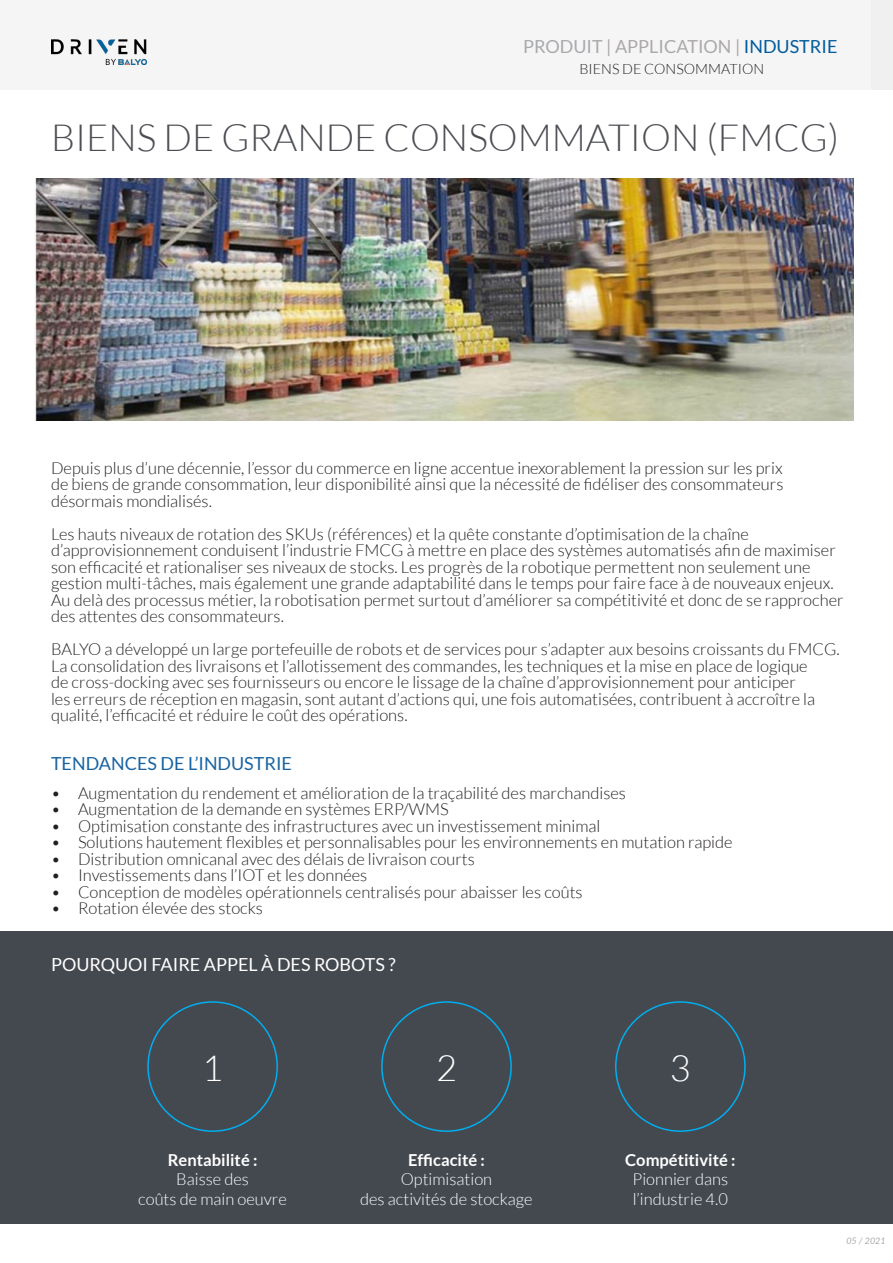
<style>
.page{position:relative;width:893px;height:1263px;background:#fff}
.page>*{position:absolute;margin:0;border:0;box-sizing:border-box;transform-origin:0 0}
.TXT_-_gros_titre{font:300 37.5px "Lato";color:#4c4e54}
.TXT_-_gros_titre-2{font:300 36px "Lato";color:#fff}
.t1{font:18px "Lato";color:#aca8a9}
.TXT_-_titre_bleu{font:18px "Lato";color:#fff}
.TXT_-_titre_bleu-2{font:18px "Lato";color:#1864a2}
.TXT-courant_light{font:300 16.5px/16.5px "Lato";color:#231f20}
.TXT-courant_light-2{font:300 16.5px "Lato";color:#fff}
.TXT-courant_light-3{font:700 16.5px "Lato";color:#fff}
.t2{font:300 14.25px "Lato";color:#231f20}
.t3{font:italic 9px "Lato";color:#aca8a9}
.s1{color:#a8a9ad}
.s2{color:#005b9c}
</style>
<div class="page">
<div style="left:0;top:0;width:893px;height:90px;background:#f5f5f5"></div>
<img style="left:51px;top:39px;width:96px;height:25px">
<img style="left:34px;top:179px;width:820px;height:242px">
<div style="left:0;top:931px;width:892px;height:293px;background:#444950"></div>
<p class="t1" style="left:523px;top:36px;width:316px"><span class="s1">PRODUIT</span> | APPLICATION | <span class="s2">INDUSTRIE</span></p>
<p class="t2" style="left:579px;top:61px;width:186px">BIENS DE CONSOMMATION</p>
<p class="TXT_-_gros_titre" style="left:51px;top:117px;width:790px">BIENS DE GRANDE CONSOMMATION (FMCG)</p>
<p class="TXT-courant_light" style="left:51px;top:459px;width:733px">Depuis plus d’une décennie, l’essor du commerce en ligne accentue inexorablement la pression sur les prix</p>
<p class="TXT-courant_light" style="left:51px;top:476px;width:734px">de biens de grande consommation, leur disponibilité ainsi que la nécessité de fidéliser des consommateurs</p>
<p class="TXT-courant_light" style="left:51px;top:492px;width:162px">désormais mondialisés.</p>
<p class="TXT-courant_light" style="left:51px;top:525px;width:794px">Les hauts niveaux de rotation des SKUs (références) et la quête constante d’optimisation de la chaîne d’approvisionnement conduisent l’industrie FMCG à mettre en place des systèmes automatisés afin de maximiser son efficacité et rationaliser ses niveaux de stocks. Les progrès de la robotique permettent non seulement une gestion multi-tâches, mais également une grande adaptabilité dans le temps pour faire face à de nouveaux enjeux.<br>Au delà des processus métier, la robotisation permet surtout d’améliorer sa compétitivité et donc de se rapprocher des attentes des consommateurs.</p>
<p class="TXT-courant_light" style="left:51px;top:641px;width:790px">BALYO a développé un large portefeuille de robots et de services pour s’adapter aux besoins croissants du FMCG.<br>La consolidation des livraisons et l’allotissement des commandes, les techniques et la mise en place de logique<br>de cross-docking avec ses fournisseurs ou encore le lissage de la chaîne d’approvisionnement pour anticiper<br>les erreurs de réception en magasin, sont autant d’actions qui, une fois automatisées, contribuent à accroître la qualité, l’efficacité et réduire le coût des opérations.</p>
<p class="TXT_-_titre_bleu-2" style="left:51px;top:753px;width:243px">TENDANCES DE L’INDUSTRIE</p>
<p class="TXT-courant_light" style="left:51px;top:784px;width:576px">• Augmentation du rendement et amélioration de la traçabilité des marchandises</p>
<p class="TXT-courant_light" style="left:51px;top:801px;width:399px">• Augmentation de la demande en systèmes ERP/WMS</p>
<p class="TXT-courant_light" style="left:51px;top:817px;width:551px">• Optimisation constante des infrastructures avec un investissement minimal</p>
<p class="TXT-courant_light" style="left:51px;top:834px;width:683px">• Solutions hautement flexibles et personnalisables pour les environnements en mutation rapide</p>
<p class="TXT-courant_light" style="left:51px;top:850px;width:425px">• Distribution omnicanal avec des délais de livraison courts</p>
<p class="TXT-courant_light" style="left:51px;top:867px;width:318px">• Investissements dans l’IOT et les données</p>
<p class="TXT-courant_light" style="left:51px;top:883px;width:533px">• Conception de modèles opérationnels centralisés pour abaisser les coûts</p>
<p class="TXT-courant_light" style="left:51px;top:900px;width:213px">• Rotation élevée des stocks</p>
<p class="TXT_-_titre_bleu" style="left:51px;top:954px;width:346px">POURQUOI FAIRE APPEL À DES ROBOTS ?</p>
<p class="TXT_-_gros_titre-2" style="left:202px;top:1049px;width:22px">1</p>
<p class="TXT_-_gros_titre-2" style="left:436px;top:1049px;width:22px">2</p>
<p class="TXT_-_gros_titre-2" style="left:670px;top:1049px;width:22px">3</p>
<p class="TXT-courant_light-3" style="left:168px;top:1150px;width:91px">Rentabilité :</p>
<p class="TXT-courant_light-2" style="left:176px;top:1170px;width:74px">Baisse des</p>
<p class="TXT-courant_light-2" style="left:138px;top:1190px;width:150px">coûts de main oeuvre</p>
<p class="TXT-courant_light-3" style="left:408px;top:1150px;width:78px">Efficacité :</p>
<p class="TXT-courant_light-2" style="left:401px;top:1170px;width:93px">Optimisation</p>
<p class="TXT-courant_light-2" style="left:360px;top:1190px;width:174px">des activités de stockage</p>
<p class="TXT-courant_light-3" style="left:625px;top:1150px;width:112px">Compétitivité :</p>
<p class="TXT-courant_light-2" style="left:632px;top:1170px;width:97px">Pionnier dans</p>
<p class="TXT-courant_light-2" style="left:633px;top:1190px;width:97px">l’industrie 4.0</p>
<p class="t3" style="left:846px;top:1234px;width:41px">05 / 2021</p>
</div>
